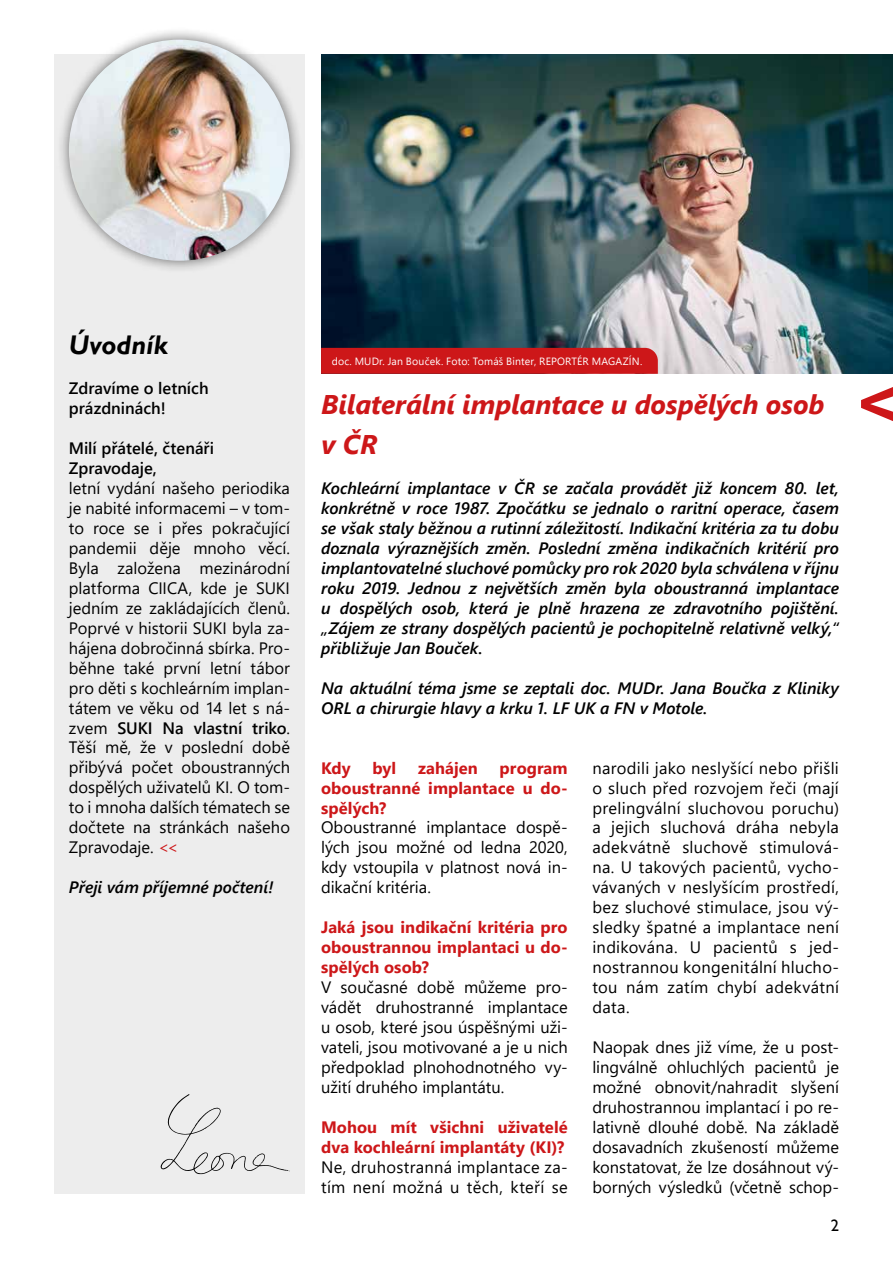
<style>
.page{position:relative;width:893px;height:1263px;background:#fff}
.page>*{position:absolute;margin:0;border:0;box-sizing:border-box;transform-origin:0 0}
.t1{font:italic 700 27px/39.9px "Segoe UI";letter-spacing:-.005em;color:#cd1719}
.t2{font:italic 700 27px "Gill Sans";letter-spacing:.005em;color:#000}
.t3{font:16.5px/20px "Segoe UI";letter-spacing:.005em;color:#000;text-align:justify}
.t4{font:italic 600 16.5px/20px "Segoe UI";color:#000;text-align:justify}
.t5{font:700 16.5px/20px "Segoe UI";letter-spacing:.005em;color:#cd1719;text-align:justify}
.t6{font:600 16.5px/20px "Segoe UI";color:#000}
.t7{font:16.5px "Gill Sans";color:#000}
.t8{font:10.5px "Segoe UI";letter-spacing:.015em;color:#fff}
.s1{font-weight:600}
.s2{color:#cd1719}
</style>
<div class="page">
<div style="left:54px;top:54px;width:251px;height:1139px;background:#ededed"></div>
<div style="left:56px;top:27px;width:247px;height:246px;background:#000;opacity:.55"></div>
<img style="left:69px;top:40px;width:221px;height:221px;border-radius:111px">
<img style="left:321px;top:54px;width:572px;height:320px">
<svg style="left:861px;top:387px;width:32px;height:34px"></svg>
<svg style="left:160px;top:1094px;width:130px;height:80px"></svg>
<div style="left:321px;top:348px;width:337px;height:26px;background:#cd1719"></div>
<h1 class="t2" style="left:69px;top:329px;width:100px">Úvodník</h1>
<p class="t6" style="left:69px;top:377px;width:141px">Zdravíme o letních prázdninách!</p>
<p class="t6" style="left:69px;top:437px;width:147px">Milí přátelé, čtenáři<br>Zpravodaje,</p>
<p class="t3" style="left:69px;top:476px;width:223px">letní vydání našeho periodika je nabité informacemi – v tom&shy;to roce se i přes pokračující pandemii děje mnoho věcí.<br>Byla založena mezinárodní platforma CIICA, kde je SUKI jedním ze zakládajících členů.<br>Poprvé v historii SUKI byla za&shy;hájena dobročinná sbírka. Pro&shy;běhne také první letní tábor pro děti s kochleárním implan&shy;tátem ve věku od 14 let s ná&shy;zvem <span class="s1">SUKI Na vlastní triko</span>.<br>Těší mě, že v poslední době přibývá počet oboustranných dospělých uživatelů KI. O tom&shy;to i mnoha dalších tématech se dočtete na stránkách našeho Zpravodaje. <span class="s2">&lt;&lt;</span></p>
<p class="t4" style="left:69px;top:875px;width:206px">Přeji vám příjemné počtení!</p>
<p class="t8" style="left:332px;top:352px;width:312px">doc. MUDr. Jan Bouček. Foto: Tomáš Binter, REPORTÉR MAGAZÍN.</p>
<h1 class="t1" style="left:321px;top:380px;width:505px">Bilaterální implantace u dospělých osob v ČR</h1>
<p class="t4" style="left:321px;top:475px;width:519px">Kochleární implantace v ČR se začala provádět již koncem 80. let, konkrétně v roce 1987. Zpočátku se jednalo o raritní operace, časem se však staly běžnou a rutinní záležitostí. Indikační kritéria za tu dobu doznala výraznějších změn. Poslední změna indikačních kritérií pro implantovatelné sluchové pomůcky pro rok 2020 byla schválena v říjnu roku 2019. Jednou z největších změn byla oboustranná implantace u dospělých osob, která je plně hrazena ze zdravotního pojištění. „Zájem ze strany dospělých pacientů je pochopitelně relativně velký,“ přibližuje Jan Bouček.</p>
<p class="t4" style="left:321px;top:675px;width:519px">Na aktuální téma jsme se zeptali doc. MUDr. Jana Boučka z Kliniky<br>ORL a chirurgie hlavy a krku 1. LF UK a FN v Motole.</p>
<p class="t5" style="left:321px;top:756px;width:31px">Kdy</p>
<p class="t5" style="left:372px;top:756px;width:25px">byl</p>
<p class="t5" style="left:418px;top:756px;width:61px">zahájen</p>
<p class="t5" style="left:321px;top:756px;width:248px;text-indent:179px">program oboustranné implantace u do&shy;spělých?</p>
<p class="t3" style="left:321px;top:816px;width:248px">Oboustranné implantace dospě&shy;lých jsou možné od ledna 2020, kdy vstoupila v platnost nová in&shy;dikační kritéria.</p>
<p class="t5" style="left:321px;top:916px;width:248px">Jaká jsou indikační kritéria pro oboustrannou implantaci u do&shy;spělých osob?</p>
<p class="t3" style="left:321px;top:976px;width:248px">V současné době můžeme pro&shy;vádět druhostranné implantace u osob, které jsou úspěšnými uži&shy;vateli, jsou motivované a je u nich předpoklad plnohodnotného vy&shy;užití druhého implantátu.</p>
<p class="t5" style="left:321px;top:1116px;width:248px">Mohou mít všichni uživatelé dva kochleární implantáty (KI)?</p>
<p class="t3" style="left:321px;top:1156px;width:248px">Ne, druhostranná implantace za&shy;tím není možná u těch, kteří se</p>
<p class="t3" style="left:592px;top:756px;width:248px">narodili jako neslyšící nebo přišli o sluch před rozvojem řeči (mají prelingvální sluchovou poruchu) a jejich sluchová dráha nebyla adekvátně sluchově stimulová&shy;na. U takových pacientů, vycho&shy;vávaných v neslyšícím prostředí, bez sluchové stimulace, jsou vý&shy;sledky špatné a implantace není indikována. U pacientů s jed&shy;nostrannou kongenitální hlucho&shy;tou nám zatím chybí adekvátní data.</p>
<p class="t3" style="left:592px;top:1036px;width:248px">Naopak dnes již víme, že u post&shy;lingválně ohluchlých pacientů je možné obnovit/nahradit slyšení druhostrannou implantací i po re&shy;lativně dlouhé době. Na základě dosavadních zkušeností můžeme konstatovat, že lze dosáhnout vý&shy;borných výsledků (včetně schop-</p>
<p class="t7" style="left:831px;top:1216px;width:10px">2</p>
</div>
